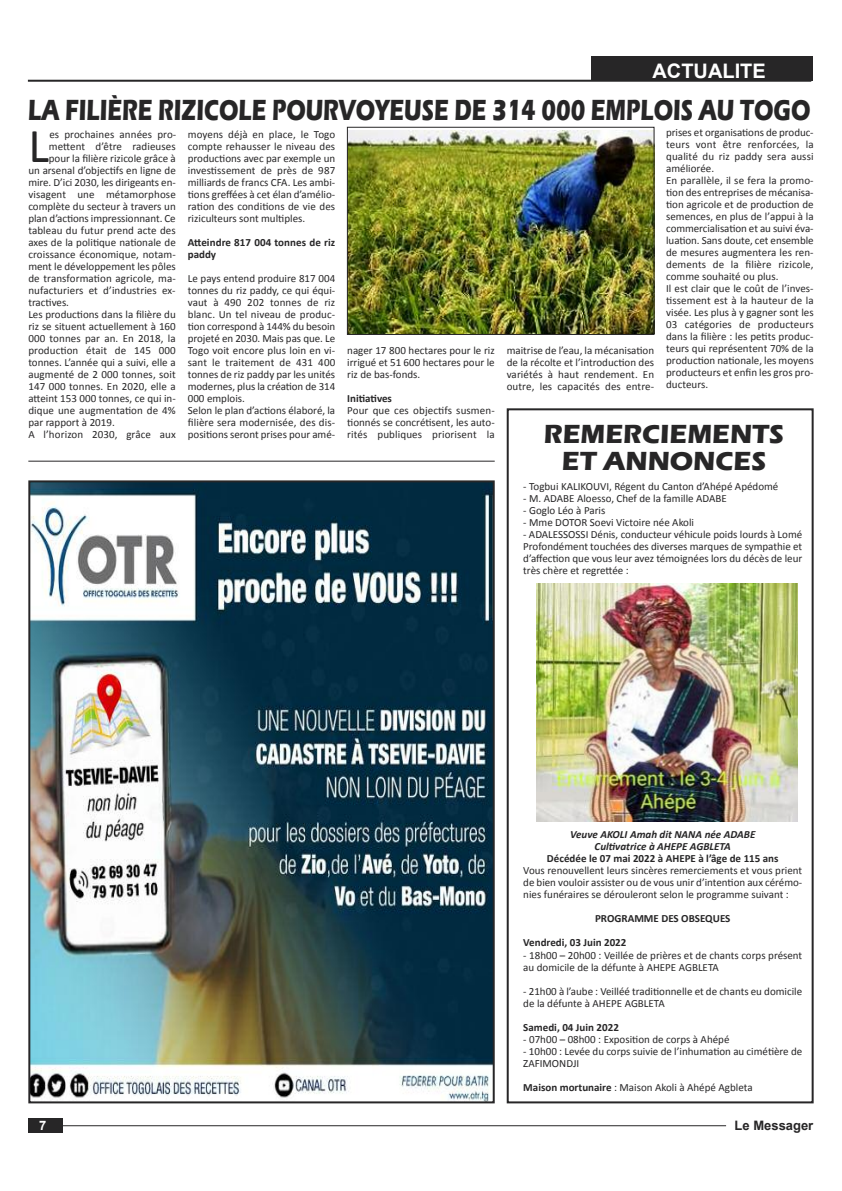
<style>
.page{position:relative;width:842px;height:1191px;background:#fff}
.page>*{position:absolute;margin:0;border:0;box-sizing:border-box;transform-origin:0 0}
.t1{font:49px "Calibri";color:#272627}
.t2{font:700 30px "Eras ITC";color:#272627;scale:.75 1}
.t3{font:700 27px/27px "Eras ITC";color:#272627;text-align:center}
.t4{font:700 20px "Arial";color:#fff}
.t5{font:700 13px "Arial";color:#272627}
.t6{font:700 13px "Arial";color:#fff}
.t7{font:11px/12px "Calibri";color:#272627;text-align:justify}
.t8{font:700 11px/12px "Calibri";color:#272627}
.t9{font:italic 700 11px/12px "Calibri";color:#272627;text-align:center}
.s1{font-weight:700}
</style>
<div class="page">
<hr style="left:28px;top:80px;width:783px;height:2px;background:#272627">
<div style="left:591px;top:57px;width:222px;height:24px;background:#272627"></div>
<hr style="left:60px;top:1125px;width:666px;height:1px;background:#272627">
<div style="left:28px;top:1118px;width:35px;height:14px;background:#272627"></div>
<img style="left:349px;top:131px;width:303px;height:201px">
<div style="left:347px;top:127px;width:307px;height:207px;border:1px solid #272627"></div>
<img style="left:31px;top:483px;width:461px;height:617px">
<div style="left:28px;top:480px;width:467px;height:623px;border:2px solid #272627"></div>
<hr style="left:28px;top:460px;width:467px;height:1px;background:#272627">
<img style="left:537px;top:583px;width:261px;height:238px">
<div style="left:507px;top:408px;width:307px;height:695px;border:2px solid #272627"></div>
<h3 class="t4" style="left:652px;top:60px;width:115px">ACTUALITE</h3>
<h2 class="t2" style="left:28px;top:92px;width:1044px">LA FILIÈRE RIZICOLE POURVOYEUSE DE 314 000 EMPLOIS AU TOGO</h2>
<h1 class="t1" style="left:28px;top:125px;width:22px">L</h1>
<p class="t7" style="left:49px;top:129px;width:128px">es prochaines années pro-</p>
<p class="t7" style="left:49px;top:141px;width:128px">mettent d’être radieuses</p>
<p class="t7" style="left:49px;top:153px;width:128px">pour la filière rizicole grâce à</p>
<p class="t7" style="left:28px;top:165px;width:149px">un arsenal d’objectifs en ligne de</p>
<p class="t7" style="left:28px;top:177px;width:149px">mire. D’ici 2030, les dirigeants en-</p>
<p class="t7" style="left:28px;top:189px;width:149px">visagent une métamorphose</p>
<p class="t7" style="left:28px;top:201px;width:149px">complète du secteur à travers un</p>
<p class="t7" style="left:28px;top:213px;width:149px">plan d’actions impressionnant. Ce</p>
<p class="t7" style="left:28px;top:225px;width:149px">tableau du futur prend acte des</p>
<p class="t7" style="left:28px;top:237px;width:149px">axes de la politique nationale de</p>
<p class="t7" style="left:28px;top:249px;width:149px">croissance économique, notam-</p>
<p class="t7" style="left:28px;top:261px;width:149px">ment le développement les pôles</p>
<p class="t7" style="left:28px;top:273px;width:149px">de transformation agricole, ma-</p>
<p class="t7" style="left:28px;top:285px;width:149px">nufacturiers et d’industries ex-</p>
<p class="t7" style="left:28px;top:297px;width:42px">tractives.</p>
<p class="t7" style="left:28px;top:309px;width:149px">Les productions dans la filière du</p>
<p class="t7" style="left:28px;top:321px;width:149px">riz se situent actuellement à 160</p>
<p class="t7" style="left:28px;top:333px;width:149px">000 tonnes par an. En 2018, la</p>
<p class="t7" style="left:28px;top:345px;width:149px">production était de 145 000</p>
<p class="t7" style="left:28px;top:357px;width:149px">tonnes. L’année qui a suivi, elle a</p>
<p class="t7" style="left:28px;top:369px;width:149px">augmenté de 2 000 tonnes, soit</p>
<p class="t7" style="left:28px;top:381px;width:149px">147 000 tonnes. En 2020, elle a</p>
<p class="t7" style="left:28px;top:393px;width:149px">atteint 153 000 tonnes, ce qui in-</p>
<p class="t7" style="left:28px;top:405px;width:149px">dique une augmentation de 4%</p>
<p class="t7" style="left:28px;top:417px;width:88px">par rapport à 2019.</p>
<p class="t7" style="left:28px;top:429px;width:149px">A l’horizon 2030, grâce aux</p>
<p class="t7" style="left:188px;top:129px;width:149px">moyens déjà en place, le Togo compte rehausser le niveau des productions avec par exemple un investissement de près de 987 milliards de francs CFA. Les ambi&shy;tions greffées à cet élan d’amélio&shy;ration des conditions de vie des riziculteurs sont multiples.</p>
<p class="t8" style="left:188px;top:237px;width:149px">Atteindre 817 004 tonnes de riz paddy</p>
<p class="t7" style="left:188px;top:273px;width:149px;text-align:left">Le pays entend produire 817 004 tonnes du riz paddy, ce qui équi&shy;vaut à 490 202 tonnes de riz blanc. Un tel niveau de produc&shy;tion correspond à 144% du besoin projeté en 2030. Mais pas que. Le<br>Togo voit encore plus loin en vi&shy;sant le traitement de 431 400 tonnes de riz paddy par les unités modernes, plus la création de 314<br>000 emplois.<br>Selon le plan d’actions élaboré, la filière sera modernisée, des dis&shy;positions seront prises pour amé-</p>
<p class="t7" style="left:347px;top:345px;width:149px">nager 17 800 hectares pour le riz irrigué et 51 600 hectares pour le riz de bas-fonds.</p>
<p class="t8" style="left:347px;top:393px;width:46px">Initiatives</p>
<p class="t7" style="left:347px;top:405px;width:149px">Pour que ces objectifs susmen&shy;tionnés se concrétisent, les auto&shy;rités publiques priorisent la</p>
<p class="t7" style="left:507px;top:345px;width:149px">maitrise de l’eau, la mécanisation de la récolte et l’introduction des variétés à haut rendement. En outre, les capacités des entre-</p>
<p class="t7" style="left:666px;top:128px;width:149px;text-align:left">prises et organisations de produc&shy;teurs vont être renforcées, la qualité du riz paddy sera aussi améliorée.<br>En parallèle, il se fera la promo&shy;tion des entreprises de mécanisa&shy;tion agricole et de production de semences, en plus de l’appui à la commercialisation et au suivi éva&shy;luation. Sans doute, cet ensemble de mesures augmentera les ren&shy;dements de la filière rizicole, comme souhaité ou plus.<br>Il est clair que le coût de l’inves&shy;tissement est à la hauteur de la visée. Les plus à y gagner sont les<br>03 catégories de producteurs dans la filière : les petits produc&shy;teurs qui représentent 70% de la production nationale, les moyens producteurs et enfin les gros pro&shy;ducteurs.</p>
<h3 class="t3" style="left:544px;top:420px;width:242px">REMERCIEMENTS<br>ET ANNONCES</h3>
<p class="t7" style="left:523px;top:481px;width:257px">- Togbui KALIKOUVI, Régent du Canton d’Ahépé Apédomé</p>
<p class="t7" style="left:523px;top:493px;width:205px">- M. ADABE Aloesso, Chef de la famille ADABE</p>
<p class="t7" style="left:523px;top:505px;width:84px">- Goglo Léo à Paris</p>
<p class="t7" style="left:523px;top:517px;width:172px">- Mme DOTOR Soevi Victoire née Akoli</p>
<p class="t7" style="left:523px;top:529px;width:280px">- ADALESSOSSI Dénis, conducteur véhicule poids lourds à Lomé Profondément touchées des diverses marques de sympathie et d’affection que vous leur avez témoignées lors du décès de leur très chère et regrettée :</p>
<p class="t9" style="left:570px;top:829px;width:187px">Veuve AKOLI Amah dit NANA née ADABE<br>Cultivatrice à AHEPE AGBLETA</p>
<p class="t8" style="left:547px;top:853px;width:233px">Décédée le 07 mai 2022 à AHEPE à l’âge de 115 ans</p>
<p class="t7" style="left:523px;top:865px;width:280px">Vous renouvellent leurs sincères remerciements et vous prient de bien vouloir assister ou de vous unir d’intention aux cérémo&shy;nies funéraires se dérouleront selon le programme suivant :</p>
<p class="t8" style="left:523px;top:907px;width:209px;line-height:24px;text-indent:72px">PROGRAMME DES OBSEQUES<br>Vendredi, 03 Juin 2022</p>
<p class="t7" style="left:523px;top:949px;width:280px">- 18h00 – 20h00 : Veillée de prières et de chants corps présent au domicile de la défunte à AHEPE AGBLETA</p>
<p class="t7" style="left:523px;top:985px;width:280px">- 21h00 à l’aube : Veilléé traditionnelle et de chants eu domicile de la défunte à AHEPE AGBLETA</p>
<p class="t8" style="left:523px;top:1021px;width:97px">Samedi, 04 Juin 2022</p>
<p class="t7" style="left:523px;top:1033px;width:208px">- 07h00 – 08h00 : Exposition de corps à Ahépé</p>
<p class="t7" style="left:523px;top:1045px;width:280px">- 10h00 : Levée du corps suivie de l’inhumation au cimétière de<br>ZAFIMONDJI</p>
<p class="t7" style="left:523px;top:1081px;width:231px"><span class="s1">Maison mortunaire</span> : Maison Akoli à Ahépé Agbleta</p>
<p class="t6" style="left:39px;top:1117px;width:9px">7</p>
<p class="t5" style="left:735px;top:1118px;width:80px">Le Messager</p>
</div>
